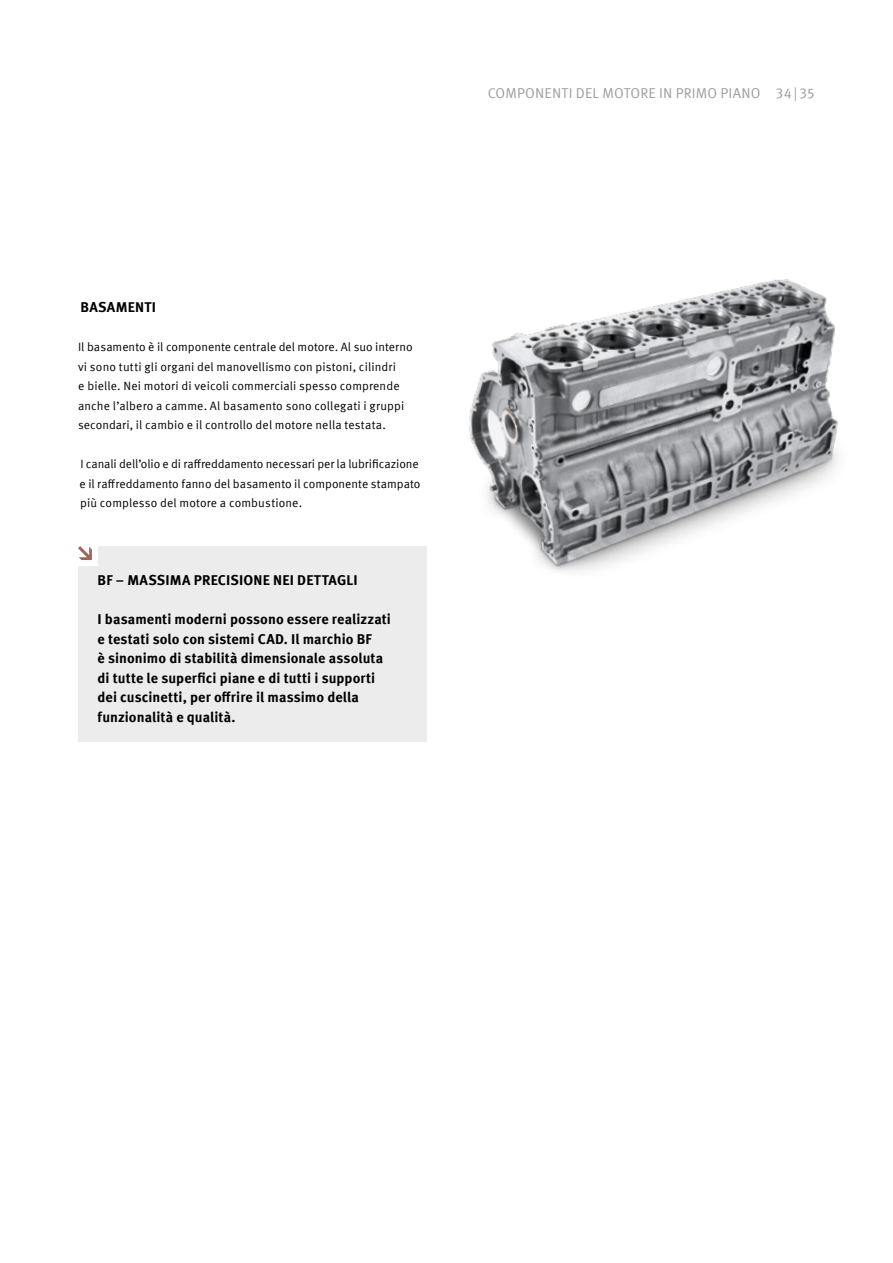
<style>
.page{position:relative;width:893px;height:1263px;background:#fff}
.page>*{position:absolute;margin:0;border:0;box-sizing:border-box;transform-origin:0 0}
.t1{font:700 14.25px/19.5px "Meta Offc Pro";letter-spacing:.005em;color:#000}
.t2{font:14.25px "Meta Offc Pro Norm";letter-spacing:.01em;color:#9c9c9d}
.t3{font:12px/19.5px "Meta Offc Pro Norm";letter-spacing:.01em;color:#000}
</style>
<div class="page">
<img style="left:469px;top:279px;width:370px;height:293px">
<div style="left:78px;top:546px;width:349px;height:195px;background:#ececec"></div>
<div style="left:78px;top:546px;width:19px;height:20px;background:#fff"></div>
<svg style="left:78px;top:546px;width:14px;height:14px"></svg>
<p class="t2" style="left:488px;top:82px;width:329px">COMPONENTI DEL MOTORE IN PRIMO PIANO 34|35</p>
<p class="t1" style="left:81px;top:296px;width:77px">BASAMENTI</p>
<p class="t3" style="left:78px;top:336px;width:336px">Il basamento è il componente centrale del motore. Al suo interno vi sono tutti gli organi del manovellismo con pistoni, cilindri<br>e bielle. Nei motori di veicoli commerciali spesso comprende anche l’albero a camme. Al basamento sono collegati i gruppi secondari, il cambio e il controllo del motore nella testata.</p>
<p class="t3" style="left:80px;top:453px;width:342px">I canali dell’olio e di raffreddamento necessari per la lubrificazione e il raffreddamento fanno del basamento il componente stampato più complesso del motore a combustione.</p>
<p class="t1" style="left:97px;top:569px;width:262px">BF – MASSIMA PRECISIONE NEI DETTAGLI</p>
<p class="t1" style="left:97px;top:608px;width:295px">I basamenti moderni possono essere realizzati e testati solo con sistemi CAD. Il marchio BF<br>è sinonimo di stabilità dimensionale assoluta di tutte le superfici piane e di tutti i supporti dei cuscinetti, per offrire il massimo della funzionalità e qualità.</p>
</div>
